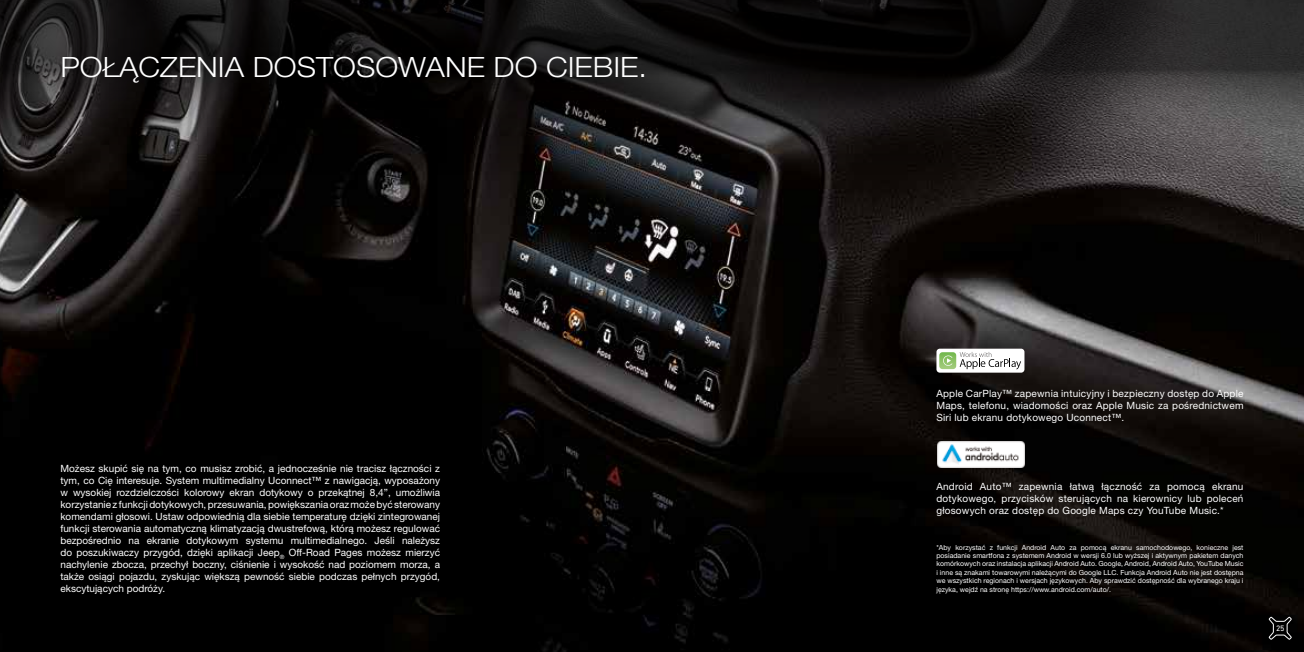
<style>
.page{position:relative;width:1304px;height:652px;background:#fff}
.page>*{position:absolute;margin:0;border:0;box-sizing:border-box;transform-origin:0 0}
.t1{font:300 28px "Helvetica Neue LT Pro";color:#fff;scale:1.1 1}
.t2{font:10px/12px "Helvetica Neue LT Pro";letter-spacing:.02em;color:#fff;text-align:justify}
.t3{font:8px "DIN Next LT Pro";color:#fff}
.t4{font:7px/8.4px "Helvetica Neue LT Pro";color:#fff;text-align:justify}
</style>
<div class="page">
<img style="left:0;top:183px;width:1304px;height:469px">
<svg style="left:0;top:0;width:1304px;height:183px;background:#1c1a1b"></svg>
<div style="left:936px;top:349px;width:88px;height:24px;background:#fff;border-radius:3px"></div>
<svg style="left:939px;top:352px;width:82px;height:17px"></svg>
<img style="left:937px;top:441px;width:88px;height:26px">
<svg style="left:1268px;top:616px;width:25px;height:24px"></svg>
<h1 class="t1" style="left:60px;top:50px;width:535px">POŁĄCZENIA DOSTOSOWANE DO CIEBIE.</h1>
<p class="t2" style="left:60px;top:462px;width:381px">Możesz skupić się na tym, co musisz zrobić, a jednocześnie nie tracisz łączności z tym, co Cię interesuje. System multimedialny Uconnect™ z nawigacją, wyposażony w wysokiej rozdzielczości kolorowy ekran dotykowy o przekątnej 8,4”, umożliwia korzystanie z funkcji dotykowych, przesuwania, powiększania oraz może być sterowany komendami głosowi. Ustaw odpowiednią dla siebie temperaturę dzięki zintegrowanej funkcji sterowania automatyczną klimatyzacją dwustrefową, którą możesz regulować bezpośrednio na ekranie dotykowym systemu multimedialnego. Jeśli należysz do poszukiwaczy przygód, dzięki aplikacji Jeep<sub>®</sub> Off-Road Pages możesz mierzyć nachylenie zbocza, przechył boczny, ciśnienie i wysokość nad poziomem morza, a także osiągi pojazdu, zyskując większą pewność siebie podczas pełnych przygód, ekscytujących podróży.</p>
<p class="t2" style="left:936px;top:387px;width:309px">Apple CarPlay™ zapewnia intuicyjny i bezpieczny dostęp do Apple Maps, telefonu, wiadomości oraz Apple Music za pośrednictwem Siri lub ekranu dotykowego Uconnect™.</p>
<p class="t2" style="left:936px;top:480px;width:309px">Android Auto™ zapewnia łatwą łączność za pomocą ekranu dotykowego, przycisków sterujących na kierownicy lub poleceń głosowych oraz dostęp do Google Maps czy YouTube Music.*</p>
<p class="t4" style="left:936px;top:543px;width:309px">*Aby korzystać z funkcji Android Auto za pomocą ekranu samochodowego, konieczne jest posiadanie smartfona z systemem Android w wersji 6.0 lub wyższej i aktywnym pakietem danych komórkowych oraz instalacja aplikacji Android Auto. Google, Android, Android Auto, YouTube Music i inne są znakami towarowymi należącymi do Google LLC. Funkcja Android Auto nie jest dostępna we wszystkich regionach i wersjach językowych. Aby sprawdzić dostępność dla wybranego kraju i języka, wejdź na stronę https://www.android.com/auto/.</p>
<p class="t3" style="left:1276px;top:624px;width:10px">25</p>
</div>
